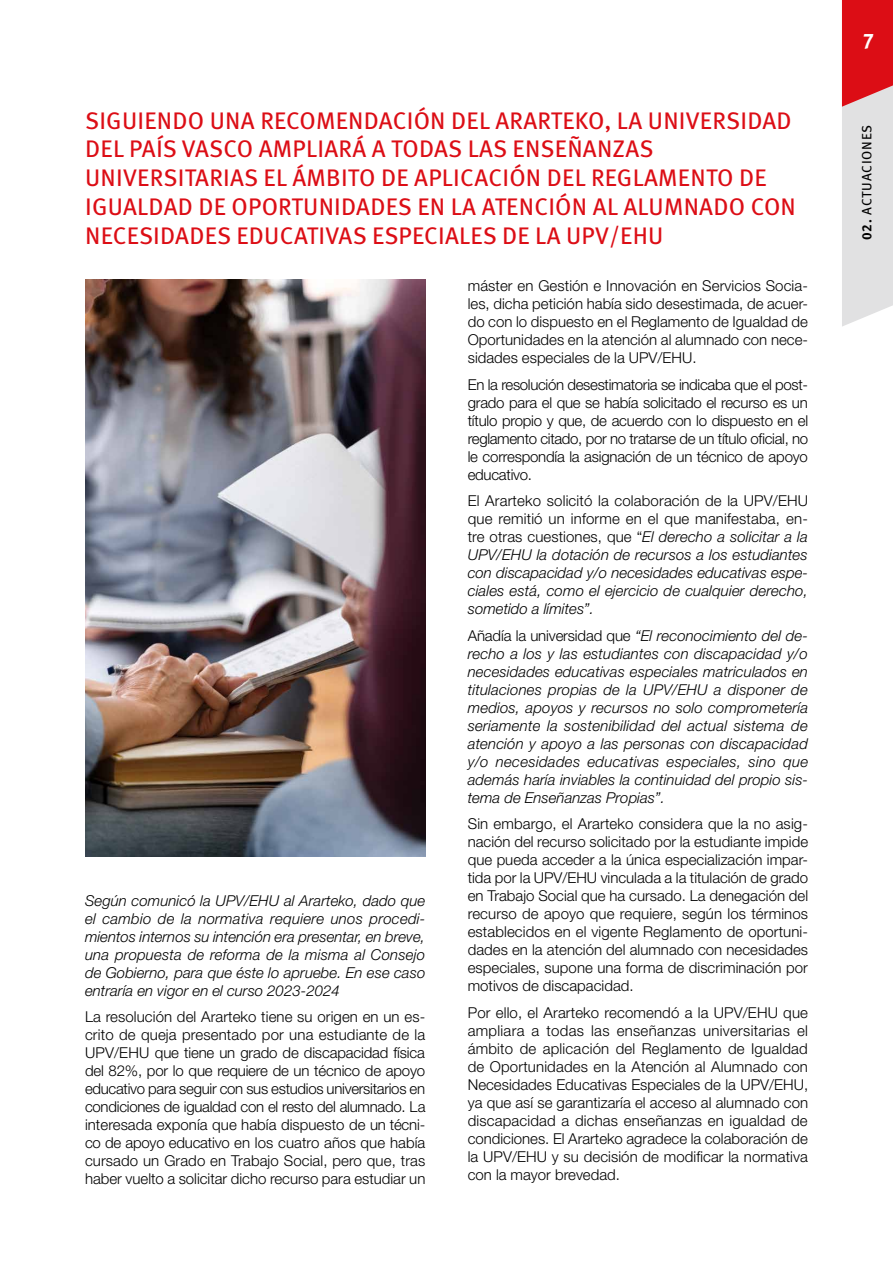
<style>
.page{position:relative;width:893px;height:1263px;background:#fff}
.page>*{position:absolute;margin:0;border:0;box-sizing:border-box;transform-origin:0 0}
._02_LADILLA_02{font:24px/28.8px "Meta Pro";letter-spacing:.01em;color:#dc0d15}
.t1{font:700 21px "Meta Pro";color:#fff}
._00_TEXTO_GENERAL{font:300 15px/18px "Helvetica Neue LT Std";color:#000;text-align:justify}
._00_TEXTO_GENERAL-2{font:italic 300 15px/18px "Helvetica Neue LT Std";color:#000;text-align:justify}
.t2{font:13.5px "Meta Pro";letter-spacing:.055em;color:#000}
.s1{font-style:normal}
.s2{font-weight:700}
</style>
<div class="page">
<img style="left:85px;top:280px;width:340px;height:577px">
<svg style="left:842px;top:0;width:51px;height:327px;background:#e0a3a6"></svg>
<p class="_02_LADILLA_02" style="left:85px;top:104px;width:712px">SIGUIENDO UNA RECOMENDACIÓN DEL ARARTEKO, LA UNIVERSIDAD DEL PAÍS VASCO AMPLIARÁ A TODAS LAS ENSEÑANZAS UNIVERSITARIAS EL ÁMBITO DE APLICACIÓN DEL REGLAMENTO DE IGUALDAD DE OPORTUNIDADES EN LA ATENCIÓN AL ALUMNADO CON NECESIDADES EDUCATIVAS ESPECIALES DE LA UPV/EHU</p>
<p class="_00_TEXTO_GENERAL-2" style="left:85px;top:891px;width:342px">Según comunicó la UPV/EHU al Ararteko, dado que el cambio de la normativa requiere unos procedi&shy;mientos internos su intención era presentar, en breve, una propuesta de reforma de la misma al Consejo de Gobierno, para que éste lo apruebe. En ese caso entraría en vigor en el curso 2023-2024</p>
<p class="_00_TEXTO_GENERAL" style="left:85px;top:1008px;width:342px">La resolución del Ararteko tiene su origen en un es&shy;crito de queja presentado por una estudiante de la UPV/EHU que tiene un grado de discapacidad física del 82%, por lo que requiere de un técnico de apoyo educativo para seguir con sus estudios universitarios en condiciones de igualdad con el resto del alumnado. La interesada exponía que había dispuesto de un técni&shy;co de apoyo educativo en los cuatro años que había cursado un Grado en Trabajo Social, pero que, tras haber vuelto a solicitar dicho recurso para estudiar un</p>
<p class="_00_TEXTO_GENERAL" style="left:468px;top:277px;width:342px">máster en Gestión e Innovación en Servicios Socia&shy;les, dicha petición había sido desestimada, de acuer&shy;do con lo dispuesto en el Reglamento de Igualdad de Oportunidades en la atención al alumnado con nece&shy;sidades especiales de la UPV/EHU.</p>
<p class="_00_TEXTO_GENERAL" style="left:468px;top:375px;width:342px">En la resolución desestimatoria se indicaba que el post&shy;grado para el que se había solicitado el recurso es un título propio y que, de acuerdo con lo dispuesto en el reglamento citado, por no tratarse de un título oficial, no le correspondía la asignación de un técnico de apoyo educativo.</p>
<p class="_00_TEXTO_GENERAL-2" style="left:468px;top:492px;width:342px"><span class="s1">El Ararteko solicitó la colaboración de la UPV/EHU que remitió un informe en el que manifestaba, en&shy;tre otras cuestiones, que “</span>El derecho a solicitar a la UPV/EHU la dotación de recursos a los estudiantes con discapacidad y/o necesidades educativas espe&shy;ciales está, como el ejercicio de cualquier derecho, sometido a límites”.</p>
<p class="_00_TEXTO_GENERAL-2" style="left:468px;top:626px;width:342px"><span class="s1">Añadía la universidad que</span> “El reconocimiento del de&shy;recho a los y las estudiantes con discapacidad y/o necesidades educativas especiales matriculados en titulaciones propias de la UPV/EHU a disponer de medios, apoyos y recursos no solo comprometería seriamente la sostenibilidad del actual sistema de atención y apoyo a las personas con discapacidad y/o necesidades educativas especiales, sino que además haría inviables la continuidad del propio sis&shy;tema de Enseñanzas Propias”.</p>
<p class="_00_TEXTO_GENERAL" style="left:468px;top:815px;width:342px">Sin embargo, el Ararteko considera que la no asig&shy;nación del recurso solicitado por la estudiante impide que pueda acceder a la única especialización impar&shy;tida por la UPV/EHU vinculada a la titulación de grado en Trabajo Social que ha cursado. La denegación del recurso de apoyo que requiere, según los términos establecidos en el vigente Reglamento de oportuni&shy;dades en la atención del alumnado con necesidades especiales, supone una forma de discriminación por motivos de discapacidad.</p>
<p class="_00_TEXTO_GENERAL" style="left:468px;top:1003px;width:342px">Por ello, el Ararteko recomendó a la UPV/EHU que ampliara a todas las enseñanzas universitarias el ámbito de aplicación del Reglamento de Igualdad de Oportunidades en la Atención al Alumnado con Necesidades Educativas Especiales de la UPV/EHU, ya que así se garantizaría el acceso al alumnado con discapacidad a dichas enseñanzas en igualdad de condiciones. El Ararteko agradece la colaboración de la UPV/EHU y su decisión de modificar la normativa con la mayor brevedad.</p>
<h2 class="t1" style="left:863px;top:24px;width:12px">7</h2>
<p class="t2" style="left:857px;top:240px;width:117px;rotate:-90deg"><span class="s2">02.</span> ACTUACIONES</p>
</div>
